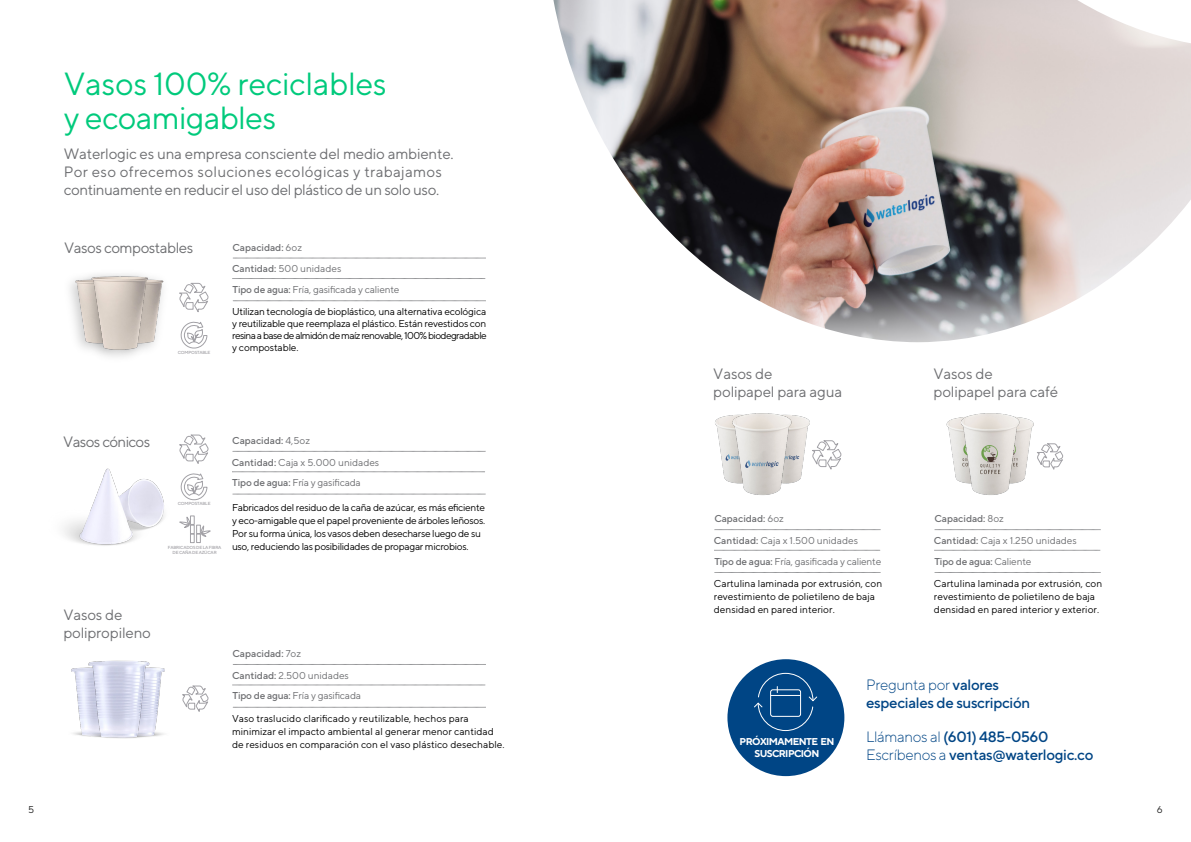
<style>
.page{position:relative;width:1191px;height:842px;background:#fff}
.page>*{position:absolute;margin:0;border:0;box-sizing:border-box;transform-origin:0 0}
.t1{font:32px/34px "TT Norms Pro";letter-spacing:-.01em;color:#00ca7c}
.t2{font:15px/18px "TT Norms Pro";letter-spacing:-.01em;color:#6d6e71}
.t3{font:500 15px/17.3px "TT Norms Pro";letter-spacing:-.02em;color:#004585}
.t4{font:15px "TT Norms Pro";letter-spacing:-.03em;color:#6d6e71}
.t5{font:15px "TT Norms Pro";letter-spacing:-.04em;color:#6d6e71}
.t6{font:14.9px/17.9px "TT Norms Pro";letter-spacing:-.01em;color:#6d6e71}
.t7{font:10px/13px "TT Norms Pro";letter-spacing:.005em;color:#000}
.t8{font:10px "TT Norms Pro";letter-spacing:-.01em;color:#6d6e71}
.t9{font:10px/13px "TT Norms Pro";letter-spacing:-.025em;color:#000}
.t10{font:500 10px "TT Norms Pro";color:#6d6e71}
.t11{font:10px "TT Norms Pro";color:#232323}
.t12{font:700 9.9px/11.9px "TT Norms Pro";letter-spacing:-.06em;color:#fff;text-align:center}
.t13{font:500 4.4px/5.3px "TT Norms";letter-spacing:-.045em;color:#a2a1a6;text-align:center}
.s1{font-weight:400}
.s2{font-weight:500}
.s3{font-weight:300}
</style>
<div class="page">
<img style="left:793px;top:415px;width:17px;height:68px">
<img style="left:715px;top:415px;width:15px;height:67px">
<img style="left:946px;top:417px;width:13px;height:64px">
<img style="left:1020px;top:417px;width:14px;height:65px">
<img style="left:959px;top:413px;width:61px;height:82px">
<img style="left:160px;top:280px;width:4px;height:29px">
<img style="left:64px;top:468px;width:100px;height:78px">
<svg style="left:233px;top:258px;width:253px;height:1px"></svg>
<svg style="left:233px;top:301px;width:253px;height:1px"></svg>
<img style="left:71px;top:667px;width:15px;height:69px">
<img style="left:154px;top:667px;width:11px;height:69px">
<img style="left:86px;top:660px;width:68px;height:79px">
<img style="left:74px;top:273px;width:86px;height:87px">
<img style="left:89px;top:272px;width:61px;height:80px">
<svg style="left:233px;top:278px;width:252px;height:1px"></svg>
<img style="left:553px;top:0;width:638px;height:342px">
<svg style="left:179px;top:515px;width:32px;height:28px"></svg>
<svg style="left:179px;top:283px;width:29px;height:66px"></svg>
<svg style="left:179px;top:434px;width:30px;height:67px"></svg>
<svg style="left:1037px;top:443px;width:26px;height:27px"></svg>
<svg style="left:812px;top:440px;width:29px;height:30px"></svg>
<svg style="left:233px;top:451px;width:252px;height:1px"></svg>
<svg style="left:233px;top:494px;width:252px;height:1px"></svg>
<svg style="left:232px;top:472px;width:253px;height:1px"></svg>
<svg style="left:715px;top:529px;width:166px;height:1px"></svg>
<svg style="left:715px;top:572px;width:166px;height:1px"></svg>
<svg style="left:714px;top:550px;width:166px;height:1px"></svg>
<svg style="left:182px;top:685px;width:26px;height:27px"></svg>
<svg style="left:233px;top:664px;width:253px;height:1px"></svg>
<svg style="left:233px;top:707px;width:253px;height:1px"></svg>
<svg style="left:233px;top:685px;width:253px;height:1px"></svg>
<svg style="left:935px;top:529px;width:166px;height:1px"></svg>
<svg style="left:935px;top:572px;width:166px;height:1px"></svg>
<svg style="left:934px;top:550px;width:166px;height:1px"></svg>
<img style="left:730px;top:413px;width:63px;height:82px">
<div style="left:727px;top:659px;width:117px;height:117px;background:#004585;border-radius:50%"></div>
<svg style="left:754px;top:672px;width:64px;height:59px"></svg>
<h1 class="t1" style="left:64px;top:64px;width:324px">Vasos 100% reciclables y ecoamigables</h1>
<h2 class="t2" style="left:64px;top:144px;width:391px">Waterlogic es una empresa consciente del medio ambiente.<br>Por eso ofrecemos soluciones ecológicas y trabajamos continuamente en reducir el uso del plástico de un solo uso.</h2>
<h2 class="t4" style="left:64px;top:237px;width:131px">Vasos compostables</h2>
<p class="t13" style="left:178px;top:349px;width:34px">COMPOSTABLE</p>
<p class="t10" style="left:232px;top:240px;width:71px">Capacidad: <span class="s1">6oz</span></p>
<p class="t8" style="left:232px;top:282px;width:168px"><span class="s2">Tipo de agua:</span> Fría, gasificada y caliente</p>
<p class="t8" style="left:232px;top:261px;width:111px"><span class="s2">Cantidad:</span> 500 unidades</p>
<p class="t7" style="left:232px;top:305px;width:256px;line-height:12px;text-align:justify">Utilizan tecnología de bioplástico, una alternativa ecológica y reutilizable que reemplaza el plástico. Están revestidos con resina a base de almidón de maíz renovable, 100% biodegradable y compostable.</p>
<h2 class="t5" style="left:63px;top:430px;width:88px">Vasos cónicos</h2>
<p class="t10" style="left:232px;top:433px;width:79px">Capacidad: <span class="s1">4,5oz</span></p>
<p class="t8" style="left:232px;top:475px;width:130px"><span class="s2">Tipo de agua:</span> Fría y gasificada</p>
<p class="t8" style="left:232px;top:455px;width:149px"><span class="s2">Cantidad:</span> Caja x 5.000 unidades</p>
<p class="t13" style="left:178px;top:501px;width:34px">COMPOSTABLE</p>
<p class="t9" style="left:232px;top:500px;width:255px">Fabricados del residuo de la caña de azúcar, es más e ficiente y eco-amigable que el papel proveniente de árboles leñosos.<br>Por su forma única, los vasos deben desecharse luego de su uso, reduciendo las posibilidades de propagar microbios.</p>
<p class="t13" style="left:168px;top:544px;width:55px">FABRICADOS DE LA FIBRA<br>DE CAÑA DE AZÚCAR</p>
<h3 class="t6" style="left:63px;top:605px;width:89px">Vasos de polipropileno</h3>
<p class="t10" style="left:232px;top:646px;width:70px">Capacidad: <span class="s1">7oz</span></p>
<p class="t8" style="left:232px;top:689px;width:130px"><span class="s2">Tipo de agua:</span> Fría y gasificada</p>
<p class="t8" style="left:232px;top:668px;width:118px"><span class="s2">Cantidad:</span> 2.500 unidades</p>
<p class="t7" style="left:232px;top:711px;width:274px">Vaso traslucido clarificado y reutilizable, hechos para minimizar el impacto ambiental al generar menor cantidad de residuos en comparación con el vaso plástico desechable.</p>
<h2 class="t2" style="left:713px;top:363px;width:130px">Vasos de<br>polipapel para agua</h2>
<h2 class="t2" style="left:933px;top:363px;width:126px">Vasos de<br>polipapel para café</h2>
<p class="t10" style="left:714px;top:512px;width:71px">Capacidad: <span class="s1">6oz</span></p>
<p class="t8" style="left:714px;top:554px;width:168px"><span class="s2">Tipo de agua:</span> Fría, gasificada y caliente</p>
<p class="t8" style="left:714px;top:533px;width:146px"><span class="s2">Cantidad:</span> Caja x 1.500 unidades</p>
<p class="t10" style="left:934px;top:512px;width:71px">Capacidad: <span class="s1">8oz</span></p>
<p class="t10" style="left:934px;top:554px;width:98px">Tipo de agua: <span class="s1">Caliente</span></p>
<p class="t8" style="left:934px;top:533px;width:144px"><span class="s2">Cantidad:</span> Caja x 1.250 unidades</p>
<p class="t7" style="left:714px;top:576px;width:170px">Cartulina laminada por extrusión, con revestimiento de polietileno de baja densidad en pared interior.</p>
<p class="t7" style="left:934px;top:576px;width:170px">Cartulina laminada por extrusión, con revestimiento de polietileno de baja densidad en pared interior y exterior.</p>
<p class="t12" style="left:739px;top:734px;width:96px">PRÓXIMAMENTE EN<br>SUSCRIPCIÓN</p>
<h2 class="t3" style="left:866px;top:675px;width:165px"><span class="s3">Pregunta por</span> valores especiales de suscripción</h2>
<h2 class="t3" style="left:866px;top:727px;width:229px"><span class="s3">Llámanos al</span> (601) 485-0560<br><span class="s3">Escríbenos a</span> ventas@waterlogic.co</h2>
<p class="t11" style="left:28px;top:802px;width:8px">5</p>
<p class="t11" style="left:1156px;top:802px;width:7px">6</p>
</div>
